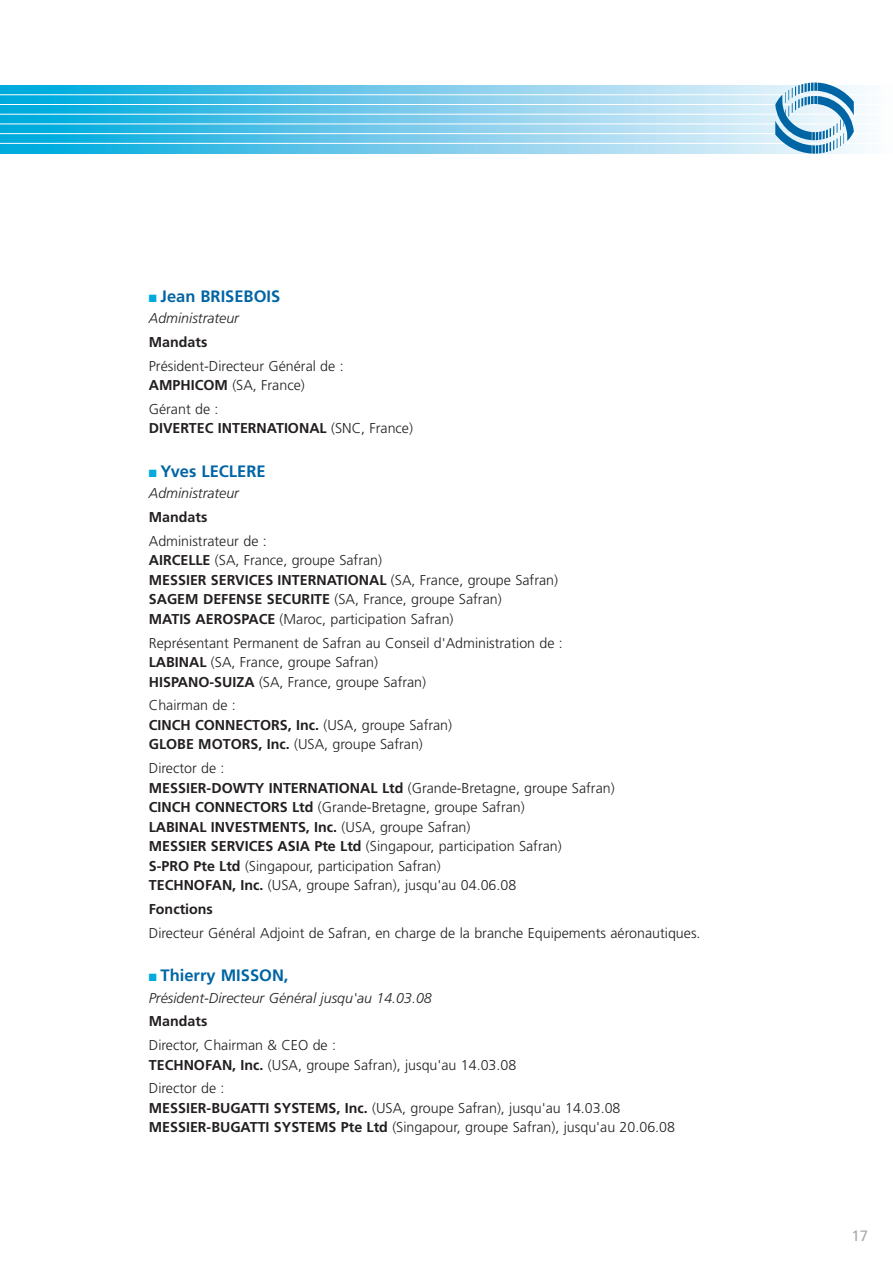
<style>
.page{position:relative;width:893px;height:1263px;background:#fff}
.page>*{position:absolute;margin:0;border:0;box-sizing:border-box;transform-origin:0 0}
.t1{font:700 16.5px "Frutiger";color:#0065a4}
.t2{font:15px "Frutiger";color:#a8a9ad}
.t3{font:300 14.25px/19.5px "Frutiger";color:#231f20}
.t4{font:italic 300 14.25px "Frutiger";color:#231f20}
.t5{font:700 14.25px "Frutiger";color:#231f20}
.s1{color:#00aade}
.s2{font-weight:700}
</style>
<div class="page">
<svg style="left:0;top:85px;width:863px;height:68px;background:#73cbeb"></svg>
<hr style="left:0;top:95px;width:893px;height:1px;background:#fff">
<hr style="left:0;top:104px;width:893px;height:1px;background:#fff">
<hr style="left:0;top:114px;width:893px;height:1px;background:#fff">
<hr style="left:0;top:124px;width:893px;height:1px;background:#fff">
<hr style="left:0;top:133px;width:893px;height:1px;background:#fff">
<hr style="left:0;top:143px;width:893px;height:1px;background:#fff">
<svg style="left:775px;top:83px;width:79px;height:71px;background:#92bfda"></svg>
<p class="t1" style="left:149px;top:289px;width:133px"><span class="s1">■</span> Jean BRISEBOIS</p>
<p class="t4" style="left:149px;top:312px;width:92px">Administrateur</p>
<p class="t5" style="left:149px;top:336px;width:60px">Mandats</p>
<p class="t3" style="left:149px;top:357px;width:196px">Président-Directeur Général de :<br><span class="s2">AMPHICOM</span> (SA, France)</p>
<p class="t3" style="left:149px;top:400px;width:266px">Gérant de :<br><span class="s2">DIVERTEC INTERNATIONAL</span> (SNC, France)</p>
<p class="t1" style="left:149px;top:464px;width:118px"><span class="s1">■</span> Yves LECLERE</p>
<p class="t4" style="left:149px;top:488px;width:92px">Administrateur</p>
<p class="t5" style="left:149px;top:511px;width:60px">Mandats</p>
<p class="t3" style="left:149px;top:532px;width:411px">Administrateur de :<br><span class="s2">AIRCELLE</span> (SA, France, groupe Safran)<br><span class="s2">MESSIER SERVICES INTERNATIONAL</span> (SA, France, groupe Safran)<br><span class="s2">SAGEM DEFENSE SECURITE</span> (SA, France, groupe Safran)<br><span class="s2">MATIS AEROSPACE</span> (Maroc, participation Safran)</p>
<p class="t3" style="left:149px;top:634px;width:416px">Représentant Permanent de Safran au Conseil d'Administration de :<br><span class="s2">LABINAL</span> (SA, France, groupe Safran)<br><span class="s2">HISPANO-SUIZA</span> (SA, France, groupe Safran)</p>
<p class="t3" style="left:149px;top:697px;width:305px">Chairman de :<br><span class="s2">CINCH CONNECTORS, Inc.</span> (USA, groupe Safran)<br><span class="s2">GLOBE MOTORS, Inc.</span> (USA, groupe Safran)</p>
<p class="t3" style="left:149px;top:759px;width:467px">Director de :<br><span class="s2">MESSIER-DOWTY INTERNATIONAL Ltd</span> (Grande-Bretagne, groupe Safran)<br><span class="s2">CINCH CONNECTORS Ltd</span> (Grande-Bretagne, groupe Safran)<br><span class="s2">LABINAL INVESTMENTS, Inc.</span> (USA, groupe Safran)<br><span class="s2">MESSIER SERVICES ASIA Pte Ltd</span> (Singapour, participation Safran)<br><span class="s2">S-PRO Pte Ltd</span> (Singapour, participation Safran)<br><span class="s2">TECHNOFAN, Inc.</span> (USA, groupe Safran), jusqu'au 04.06.08</p>
<p class="t5" style="left:149px;top:903px;width:66px">Fonctions</p>
<p class="t3" style="left:149px;top:924px;width:553px">Directeur Général Adjoint de Safran, en charge de la branche Equipements aéronautiques.</p>
<p class="t1" style="left:149px;top:968px;width:141px"><span class="s1">■</span> Thierry MISSON,</p>
<p class="t4" style="left:149px;top:992px;width:285px">Président-Directeur Général jusqu'au 14.03.08</p>
<p class="t5" style="left:149px;top:1015px;width:60px">Mandats</p>
<p class="t3" style="left:149px;top:1036px;width:369px">Director, Chairman &amp; CEO de :<br><span class="s2">TECHNOFAN, Inc.</span> (USA, groupe Safran), jusqu'au 14.03.08</p>
<p class="t3" style="left:149px;top:1080px;width:528px">Director de :<br><span class="s2">MESSIER-BUGATTI SYSTEMS, Inc.</span> (USA, groupe Safran), jusqu'au 14.03.08<br><span class="s2">MESSIER-BUGATTI SYSTEMS Pte Ltd</span> (Singapour, groupe Safran), jusqu'au 20.06.08</p>
<p class="t2" style="left:851px;top:1229px;width:18px">17</p>
</div>
